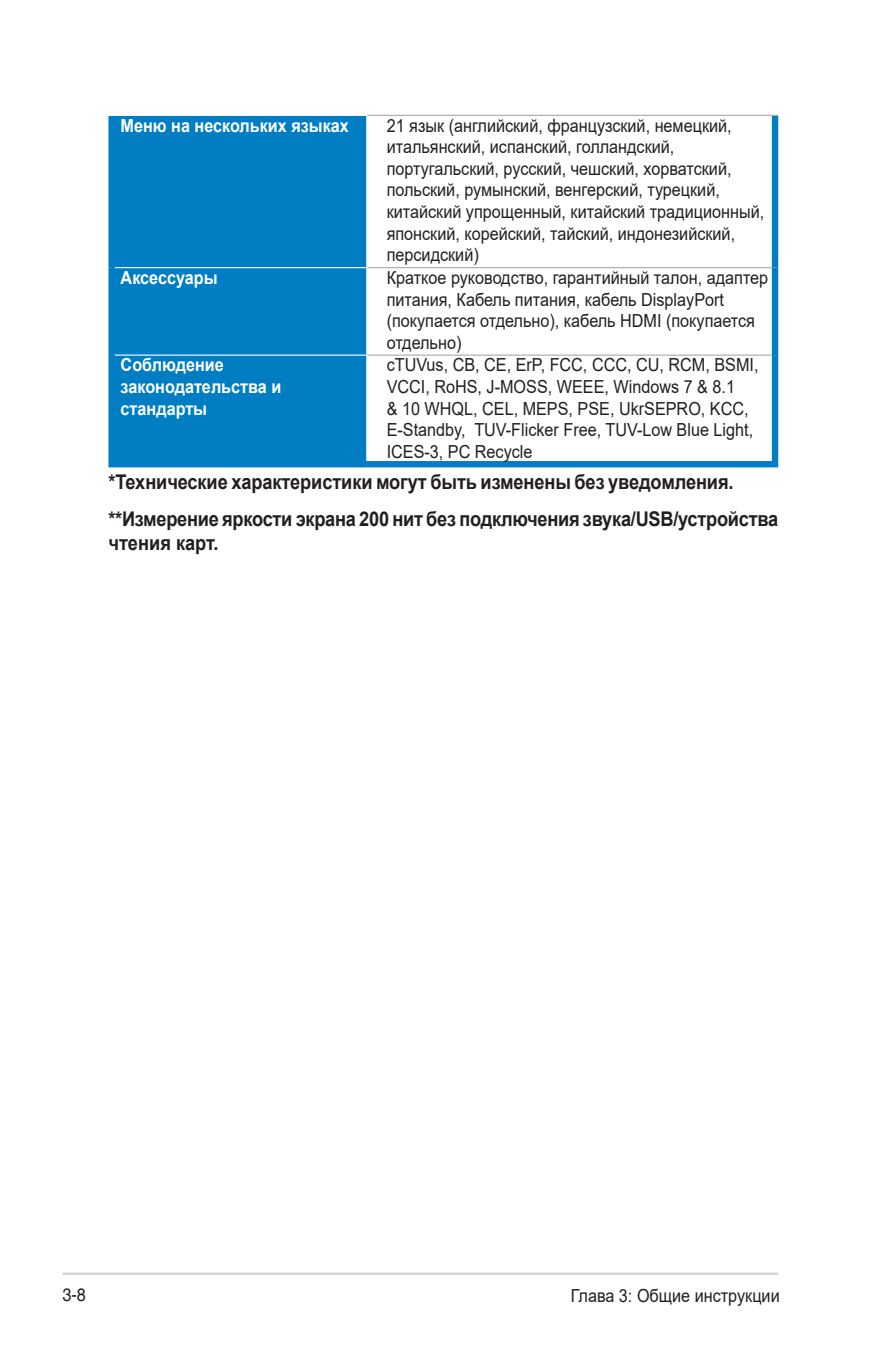
<style>
.page{position:relative;width:893px;height:1346px;background:#fff}
.page>*{position:absolute;margin:0;border:0;box-sizing:border-box;transform-origin:0 0}
.List_Bold{font:700 20.25px/24.3px "Arial";letter-spacing:-.015em;color:#231f20;scale:.9 1}
.Specs_Text_-_new{font:18px/21.6px "Arial";color:#231f20;scale:.9 1}
.Specs_Text_Head_-_ne{font:700 18px/21.6px "Arial";color:#fff;scale:.9 1}
.t1{font:18px "Helvetica";color:#231f20;scale:.9 1}
</style>
<div class="page">
<hr style="left:63px;top:1272px;width:715px;height:3px;background:#d1d2d4">
<div style="left:115px;top:116px;width:251px;height:345px;background:#007dc3"></div>
<div style="left:108px;top:116px;width:7px;height:152px;background:#007dc3"></div>
<div style="left:772px;top:116px;width:6px;height:152px;background:#007dc3"></div>
<hr style="left:367px;top:115px;width:411px;height:1px;background:#a8a9ad">
<div style="left:108px;top:268px;width:7px;height:87px;background:#007dc3"></div>
<hr style="left:115px;top:267px;width:252px;height:1px;background:#fff">
<div style="left:772px;top:268px;width:6px;height:87px;background:#007dc3"></div>
<hr style="left:367px;top:267px;width:405px;height:1px;background:#a8a9ad">
<div style="left:108px;top:355px;width:7px;height:106px;background:#007dc3"></div>
<hr style="left:115px;top:354px;width:252px;height:2px;background:#fff">
<div style="left:108px;top:461px;width:259px;height:6px;background:#007dc3"></div>
<div style="left:772px;top:355px;width:6px;height:106px;background:#007dc3"></div>
<hr style="left:367px;top:354px;width:405px;height:2px;background:#a8a9ad">
<div style="left:367px;top:461px;width:411px;height:6px;background:#007dc3"></div>
<p class="Specs_Text_Head_-_ne" style="left:121px;top:115px;width:255px">Меню на нескольких языках</p>
<p class="Specs_Text_-_new" style="left:387px;top:114px;width:421px">21 язык (английский, французский, немецкий, итальянский, испанский, голландский, португальский, русский, чешский, хорватский, польский, румынский, венгерский, турецкий, китайский упрощенный, китайский традиционный, японский, корейский, тайский, индонезийский, персидский)</p>
<p class="Specs_Text_Head_-_ne" style="left:121px;top:267px;width:109px">Аксессуары</p>
<p class="Specs_Text_-_new" style="left:387px;top:267px;width:425px">Краткое руководство, гарантийный талон, адаптер питания, Кабель питания, кабель DisplayPort (покупается отдельно), кабель HDMI (покупается отдельно)</p>
<p class="Specs_Text_Head_-_ne" style="left:121px;top:354px;width:180px">Соблюдение законодательства и стандарты</p>
<p class="Specs_Text_-_new" style="left:387px;top:354px;width:415px">cTUVus, CB, CE, ErP, FCC, CCC, CU, RCM, BSMI, VCCI, RoHS, J-MOSS, WEEE, Windows 7 &amp; 8.1<br>&amp; 10 WHQL, CEL, MEPS, PSE, UkrSEPRO, KCC, E-Standby, TUV-Flicker Free, TUV-Low Blue Light, ICES-3, PC Recycle</p>
<p class="List_Bold" style="left:108px;top:470px;width:696px">*Технические характеристики могут быть изменены без уведомления.</p>
<p class="List_Bold" style="left:108px;top:507px;width:746px">**Измерение яркости экрана 200 нит без подключения звука/USB/устройства чтения карт.</p>
<p class="t1" style="left:63px;top:1284px;width:28px">3-8</p>
<p class="Specs_Text_-_new" style="left:571px;top:1284px;width:234px">Глава 3: Общие инструкции</p>
</div>
